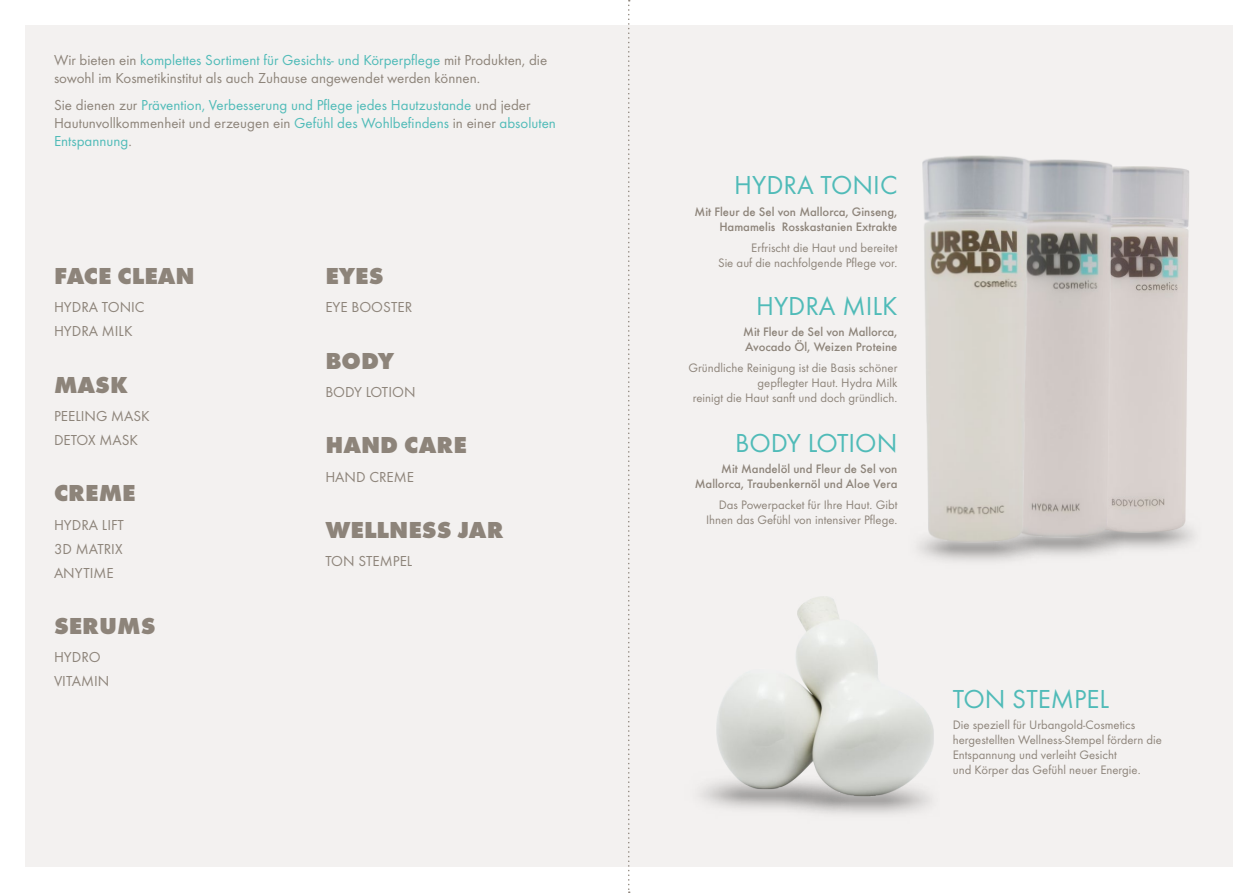
<style>
.page{position:relative;width:1259px;height:893px;background:#fff}
.page>*{position:absolute;margin:0;border:0;box-sizing:border-box;transform-origin:0 0}
.t1{font:27px "Futura T";color:#50bbb8}
.t2{font:800 24px "Futura T";color:#8d847a}
.t3{font:15px/24px "Futura T";color:#8d847a}
.t4{font:15px/18px "Futura T";color:#50bbb8}
.t5{font:12.75px/15px "Futura T";color:#8d847a;text-align:right}
.t6{font:500 12.75px/15px "Futura T";color:#8d847a;text-align:right}
.s1{color:#50bbb8}
.s2{color:#8d847a}
</style>
<div class="page">
<div style="left:26px;top:26px;width:1207px;height:841px;background:#f3f1f0"></div>
<img style="left:700px;top:596px;width:238px;height:214px">
<svg style="left:628px;top:0;width:2px;height:893px"></svg>
<img style="left:1117px;top:166px;width:74px;height:376px">
<img style="left:990px;top:513px;width:136px;height:52px">
<img style="left:1035px;top:159px;width:82px;height:383px">
<img style="left:916px;top:155px;width:119px;height:399px">
<p class="t3" style="left:54px;top:51px;width:495px;line-height:18px">Wir bieten ein <span class="s1">komplettes Sortiment für Gesichts- und Körperpflege</span> mit Produkten, die sowohl im Kosmetikinstitut als auch Zuhause angewendet werden können.</p>
<p class="t4" style="left:54px;top:96px;width:503px"><span class="s2">Sie dienen zur</span> Prävention, Verbesserung und Pflege jedes Hautzustande <span class="s2">und jeder<br>Hautunvollkommenheit und erzeugen ein</span> Gefühl des Wohlbefindens <span class="s2">in einer</span> absoluten<br>Entspannung<span class="s2">.</span></p>
<h2 class="t2" style="left:54px;top:261px;width:142px">FACE CLEAN</h2>
<p class="t3" style="left:54px;top:295px;width:92px">HYDRA TONIC<br>HYDRA MILK</p>
<h2 class="t2" style="left:54px;top:370px;width:75px">MASK</h2>
<p class="t3" style="left:54px;top:404px;width:97px">PEELING MASK<br>DETOX MASK</p>
<h2 class="t2" style="left:54px;top:479px;width:83px">CREME</h2>
<p class="t3" style="left:54px;top:512px;width:71px;text-align:justify">HYDRA LIFT 3D MATRIX ANYTIME</p>
<h2 class="t2" style="left:54px;top:612px;width:103px">SERUMS</h2>
<p class="t3" style="left:54px;top:645px;width:57px">HYDRO<br>VITAMIN</p>
<h2 class="t2" style="left:325px;top:261px;width:60px">EYES</h2>
<p class="t3" style="left:325px;top:295px;width:88px">EYE BOOSTER</p>
<h2 class="t2" style="left:325px;top:346px;width:70px">BODY</h2>
<p class="t3" style="left:325px;top:380px;width:92px">BODY LOTION</p>
<h2 class="t2" style="left:325px;top:431px;width:143px">HAND CARE</h2>
<p class="t3" style="left:325px;top:464px;width:90px">HAND CREME</p>
<h2 class="t2" style="left:325px;top:516px;width:180px">WELLNESS JAR</h2>
<p class="t3" style="left:325px;top:549px;width:88px">TON STEMPEL</p>
<h1 class="t1" style="left:734px;top:170px;width:165px">HYDRA TONIC</h1>
<p class="t6" style="left:694px;top:204px;width:204px">Mit Fleur de Sel von Mallorca, Ginseng,<br>Hamamelis Rosskastanien Extrakte</p>
<p class="t5" style="left:718px;top:240px;width:181px">Erfrischt die Haut und bereitet<br>Sie auf die nachfolgende Pflege vor.</p>
<h1 class="t1" style="left:756px;top:290px;width:143px">HYDRA MILK</h1>
<p class="t6" style="left:743px;top:324px;width:156px;text-align:left">Mit Fleur de Sel von Mallorca,<br>Avocado Öl, Weizen Proteine</p>
<p class="t5" style="left:688px;top:361px;width:210px">Gründliche Reinigung ist die Basis schöner gepflegter Haut. Hydra Milk<br>reinigt die Haut sanft und doch gründlich.</p>
<h1 class="t1" style="left:735px;top:427px;width:164px">BODY LOTION</h1>
<p class="t6" style="left:695px;top:461px;width:204px">Mit Mandelöl und Fleur de Sel von<br>Mallorca, Traubenkernöl und Aloe Vera</p>
<p class="t5" style="left:706px;top:497px;width:193px">Das Powerpacket für Ihre Haut. Gibt<br>Ihnen das Gefühl von intensiver Pflege.</p>
<h1 class="t1" style="left:952px;top:683px;width:158px">TON STEMPEL</h1>
<p class="t5" style="left:952px;top:717px;width:211px;text-align:left">Die speziell für Urbangold-Cosmetics hergestellten Wellness-Stempel fördern die Entspannung und verleiht Gesicht<br>und Körper das Gefühl neuer Energie.</p>
</div>
